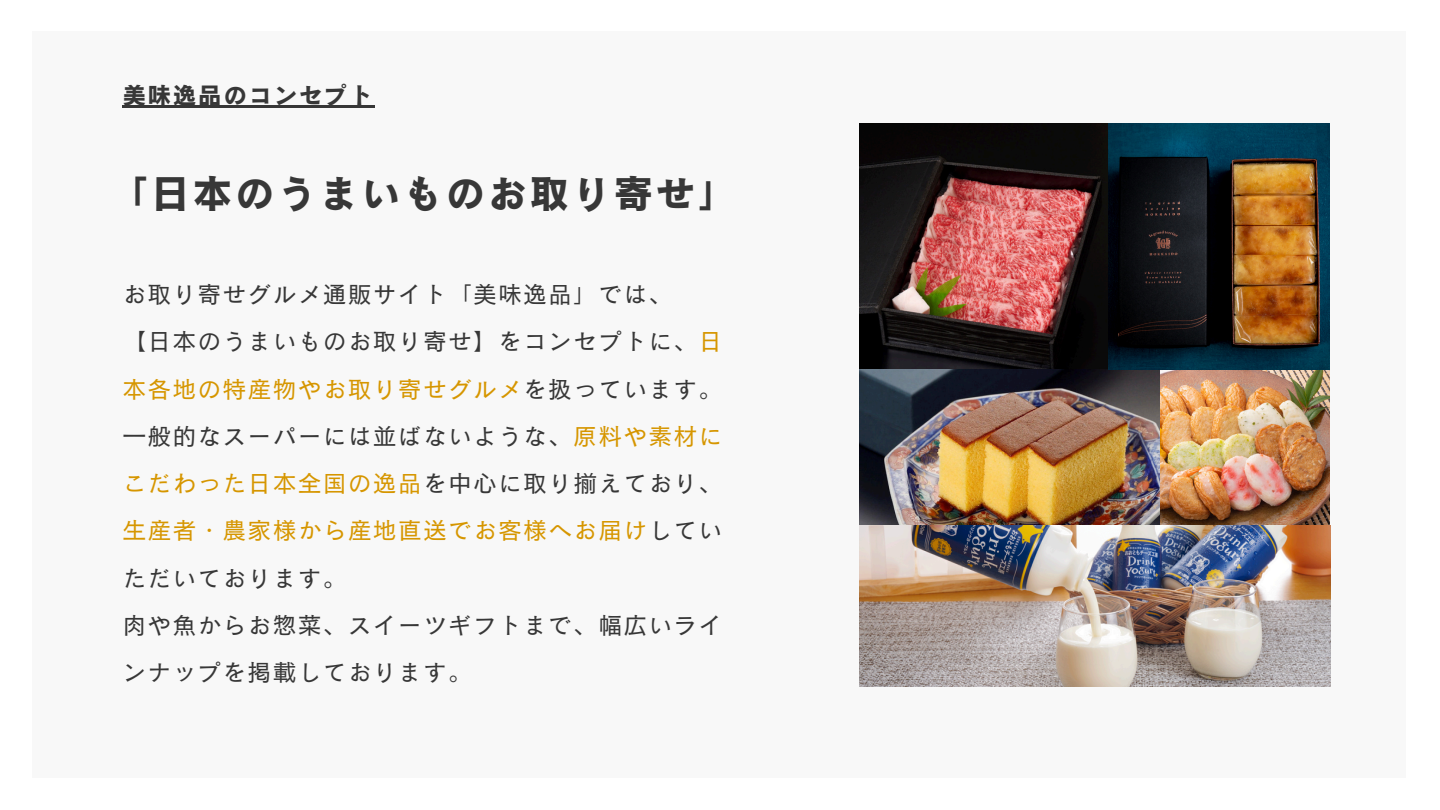
<style>
.page{position:relative;width:1440px;height:810px;background:#fff}
.page>*{position:absolute;margin:0;border:0;box-sizing:border-box;transform-origin:0 0}
.t1{font:40.1px "Canva Cezanne Pro N B";letter-spacing:.05em;color:#373737}
.t2{font:24px "Canva Cezanne Pro N B";letter-spacing:.05em;color:#373737}
.t3{font:23.9px/47.2px "Canva Cezanne Pro N M";letter-spacing:.05em;color:#373737}
.s1{color:#d69600}
</style>
<div class="page">
<div style="left:33px;top:32px;width:1373px;height:746px;background:#f8f8f8"></div>
<img style="left:860px;top:123px;width:470px;height:247px">
<img style="left:1160px;top:370px;width:170px;height:156px">
<img style="left:860px;top:370px;width:300px;height:156px">
<img style="left:860px;top:526px;width:470px;height:160px">
<hr style="left:122px;top:105px;width:252px;height:3px;background:#373737">
<p class="t2" style="left:122px;top:83px;width:252px">美味逸品のコンセプト</p>
<p class="t1" style="left:108px;top:172px;width:631px">「日本のうまいものお取り寄せ」</p>
<p class="t3" style="left:122px;top:270px;width:551px">お取り寄せグルメ通販サイト「美味逸品」では、</p>
<p class="t3" style="left:122px;top:318px;width:602px">【日本のうまいものお取り寄せ】をコンセプトに、<span class="s1">日本各地の特産物やお取り寄せグルメ</span>を扱っています。</p>
<p class="t3" style="left:122px;top:412px;width:602px;text-align:justify">一般的なスーパーには並ばないような、<span class="s1">原料や素材にこだわった日本全国の逸品</span>を中心に取り揃えており、<span class="s1">生産者・農家様から産地直送でお客様へお届け</span>していただいております。</p>
<p class="t3" style="left:122px;top:601px;width:602px">肉や魚からお惣菜、スイーツギフトまで、幅広いラインナップを掲載しております。</p>
</div>
